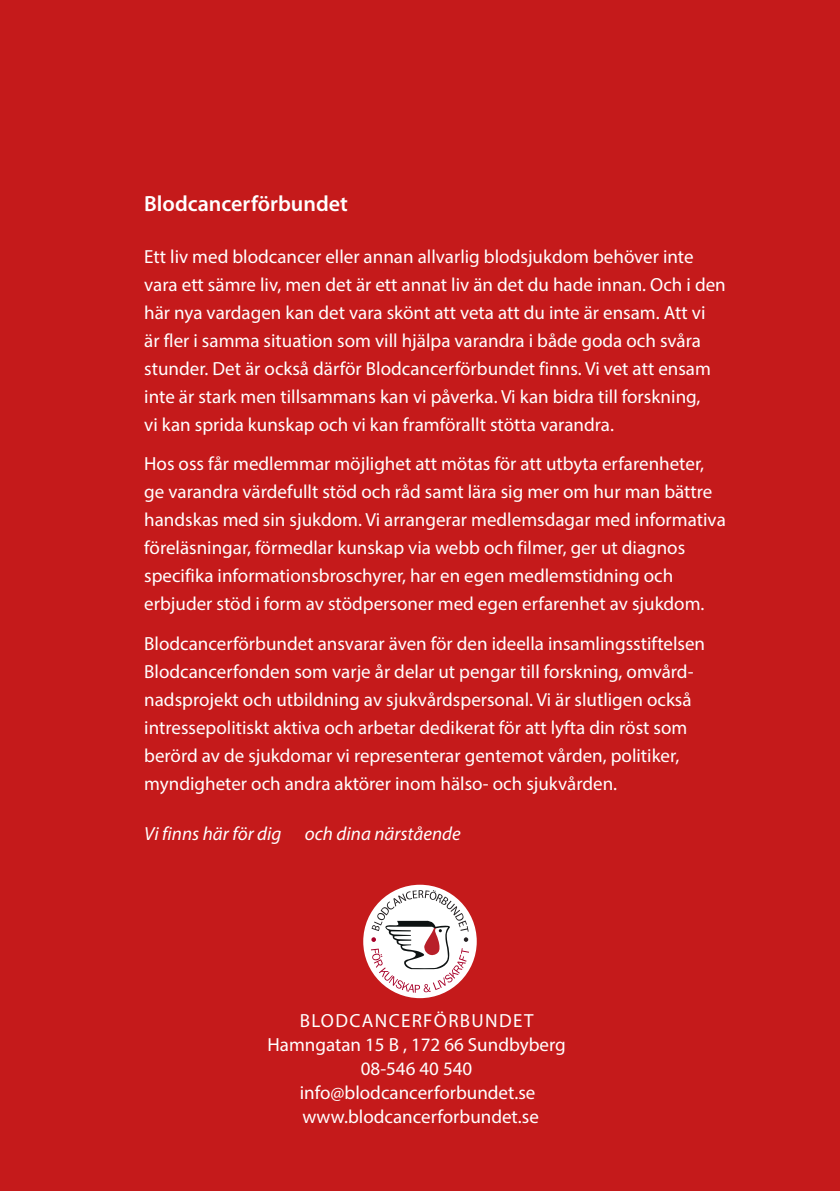
<style>
.page{position:relative;width:840px;height:1191px;background:#fff}
.page>*{position:absolute;margin:0;border:0;box-sizing:border-box;transform-origin:0 0}
.t1{font:600 22px "Myriad Pro";color:#fff}
.t2{font:19px/28px "Myriad Pro";color:#fff}
.t3{font:italic 19px "Myriad Pro";color:#fff}
</style>
<div class="page">
<div style="left:0;top:0;width:839px;height:1191px;background:#c51a1b"></div>
<div style="left:363px;top:884px;width:113px;height:114px;background:#fff;border-radius:50%"></div>
<svg style="left:371px;top:890px;width:98px;height:102px"></svg>
<h1 class="t1" style="left:144px;top:189px;width:205px">Blodcancerförbundet</h1>
<p class="t2" style="left:144px;top:242px;width:582px">Ett liv med blodcancer eller annan allvarlig blodsjukdom behöver inte vara ett sämre liv, men det är ett annat liv än det du hade innan. Och i den här nya vardagen kan det vara skönt att veta att du inte är ensam. Att vi<br>är fler i samma situation som vill hjälpa varandra i både goda och svåra stunder. Det är också därför Blodcancerförbundet finns. Vi vet att ensam inte är stark men tillsammans kan vi påverka. Vi kan bidra till forskning,<br>vi kan sprida kunskap och vi kan framförallt stötta varandra.</p>
<p class="t2" style="left:144px;top:449px;width:582px">Hos oss får medlemmar möjlighet att mötas för att utbyta erfarenheter, ge varandra värdefullt stöd och råd samt lära sig mer om hur man bättre handskas med sin sjukdom. Vi arrangerar medlemsdagar med informativa föreläsningar, förmedlar kunskap via webb och filmer, ger ut diagnos specifika informationsbroschyrer, har en egen medlemstidning och erbjuder stöd i form av stödpersoner med egen erfarenhet av sjukdom.</p>
<p class="t2" style="left:144px;top:629px;width:562px">Blodcancerförbundet ansvarar även för den ideella insamlingsstiftelsen Blodcancerfonden som varje år delar ut pengar till forskning, omvård&shy;nadsprojekt och utbildning av sjukvårdspersonal. Vi är slutligen också intressepolitiskt aktiva och arbetar dedikerat för att lyfta din röst som berörd av de sjukdomar vi representerar gentemot vården, politiker, myndigheter och andra aktörer inom hälso- och sjukvården.</p>
<p class="t3" style="left:144px;top:822px;width:318px">Vi finns här för dig och dina närstående</p>
<p class="t2" style="left:267px;top:1008px;width:299px;line-height:24px;text-align:center">BLODCANCERFÖRBUNDET<br>Hamngatan 15 B , 172 66 Sundbyberg<br>08-546 40 540 info@blodcancerforbundet.se www.blodcancerforbundet.se</p>
</div>
